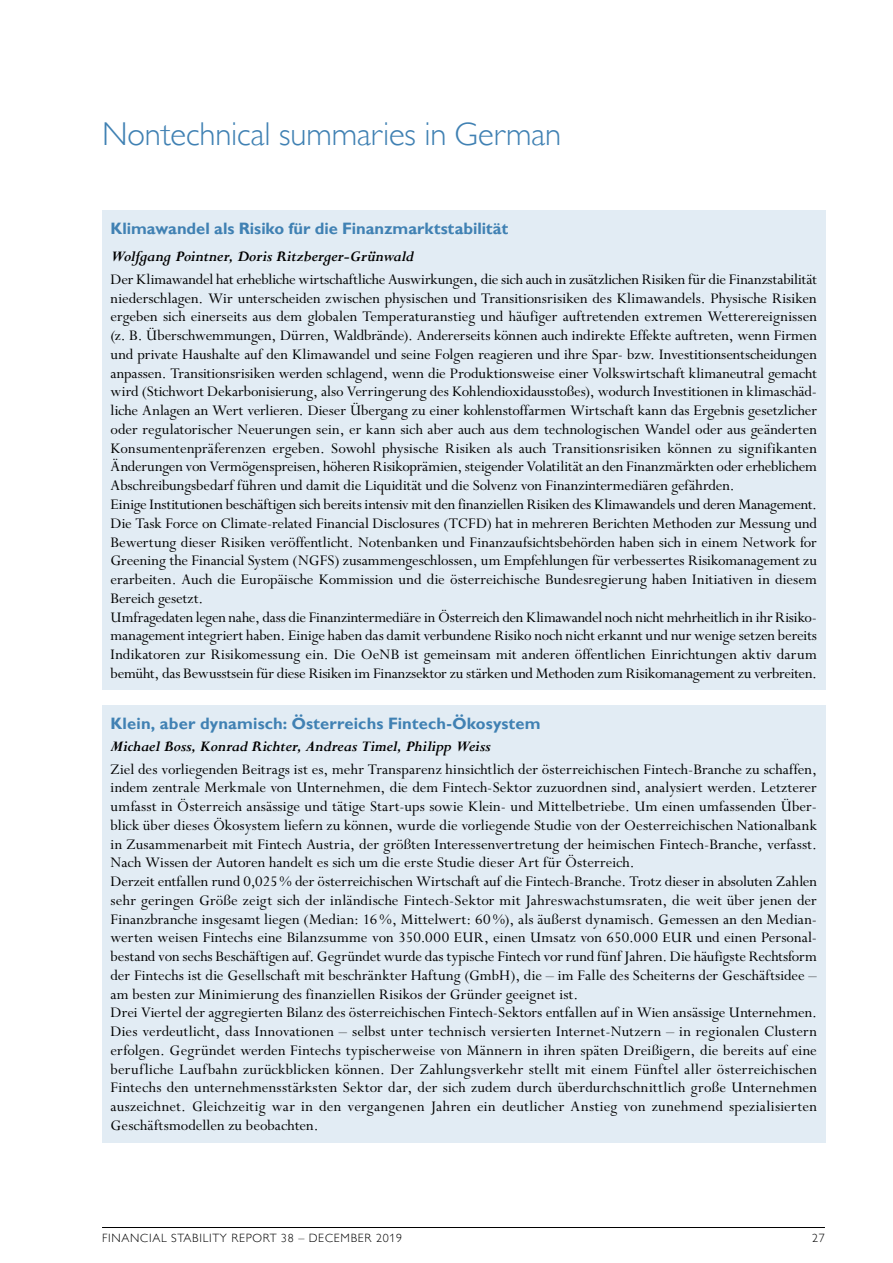
<style>
.page{position:relative;width:893px;height:1263px;background:#fff}
.page>*{position:absolute;margin:0;border:0;box-sizing:border-box;transform-origin:0 0}
.H2_Kapiteltitel{font:300 33px "Gill Sans MT Pro";letter-spacing:-.005em;color:#4081b3}
.NonTechnical_Text_d{font:16.5px/18.8px "Perpetua Std";color:#000;text-align:justify}
.NonTechnical_Head{font:700 16.5px "Gill Sans MT Pro";color:#4081b3}
.NonTechnical_Head_a{font:italic 700 16.5px "Perpetua Std";letter-spacing:-.015em;color:#000}
.t1{font:300 12px "Gill Sans MT Pro";letter-spacing:.06em;color:#000}
</style>
<div class="page">
<hr style="left:102px;top:1227px;width:723px;height:1px;background:#000">
<div style="left:102px;top:211px;width:723px;height:32px;background:#e2ecf4"></div>
<div style="left:102px;top:241px;width:723px;height:30px;background:#e2ecf4"></div>
<div style="left:102px;top:264px;width:723px;height:239px;background:#e2ecf4"></div>
<div style="left:102px;top:489px;width:723px;height:126px;background:#e2ecf4"></div>
<div style="left:102px;top:601px;width:723px;height:89px;background:#e2ecf4"></div>
<div style="left:102px;top:705px;width:723px;height:33px;background:#e2ecf4"></div>
<div style="left:102px;top:730px;width:723px;height:31px;background:#e2ecf4"></div>
<div style="left:102px;top:753px;width:723px;height:127px;background:#e2ecf4"></div>
<div style="left:102px;top:866px;width:723px;height:145px;background:#e2ecf4"></div>
<div style="left:102px;top:997px;width:723px;height:145px;background:#e2ecf4"></div>
<h2 class="H2_Kapiteltitel" style="left:102px;top:114px;width:461px">Nontechnical summaries in German</h2>
<p class="NonTechnical_Head" style="left:111px;top:218px;width:399px">Klimawandel als Risiko für die Finanzmarktstabilität</p>
<p class="NonTechnical_Head_a" style="left:111px;top:248px;width:305px">Wolfgang Pointner, Doris Ritzberger-Grünwald</p>
<p class="NonTechnical_Text_d" style="left:111px;top:270px;width:708px">Der Klimawandel hat erhebliche wirtschaftliche Auswirkungen, die sich auch in zusätzlichen Risiken für die Finanzstabilität niederschlagen. Wir unterscheiden zwischen physischen und Transitionsrisiken des Klimawandels. Physische Risiken ergeben sich einerseits aus dem globalen Temperaturanstieg und häufiger auftretenden extremen Wetterereignissen (z. B. Überschwemmungen, Dürren, Waldbrände). Andererseits können auch indirekte Effekte auftreten, wenn Firmen und private Haushalte auf den Klimawandel und seine Folgen reagieren und ihre Spar- bzw. Investitionsentscheidungen anpassen. Transitionsrisiken werden schlagend, wenn die Produktionsweise einer Volkswirtschaft klimaneutral gemacht wird (Stichwort Dekarbonisierung, also Verringerung des Kohlendioxidausstoßes), wodurch Investitionen in klimaschäd&shy;liche Anlagen an Wert verlieren. Dieser Übergang zu einer kohlenstoffarmen Wirtschaft kann das Ergebnis gesetzlicher oder regulatorischer Neuerungen sein, er kann sich aber auch aus dem technologischen Wandel oder aus geänderten Konsumentenpräferenzen ergeben. Sowohl physische Risiken als auch Transitionsrisiken können zu signifikanten Änderungen von Vermögenspreisen, höheren Risikoprämien, steigender Volatilität an den Finanzmärkten oder erheblichem Abschreibungsbedarf führen und damit die Liquidität und die Solvenz von Finanzintermediären gefährden.</p>
<p class="NonTechnical_Text_d" style="left:111px;top:495px;width:708px">Einige Institutionen beschäftigen sich bereits intensiv mit den finanziellen Risiken des Klimawandels und deren Management.<br>Die Task Force on Climate-related Financial Disclosures (TCFD) hat in mehreren Berichten Methoden zur Messung und Bewertung dieser Risiken veröffentlicht. Notenbanken und Finanzaufsichtsbehörden haben sich in einem Network for Greening the Financial System (NGFS) zusammengeschlossen, um Empfehlungen für verbessertes Risikomanagement zu erarbeiten. Auch die Europäische Kommission und die österreichische Bundesregierung haben Initiativen in diesem Bereich gesetzt.</p>
<p class="NonTechnical_Text_d" style="left:111px;top:608px;width:708px">Umfragedaten legen nahe, dass die Finanzintermediäre in Österreich den Klimawandel noch nicht mehrheitlich in ihr Risiko&shy;management integriert haben. Einige haben das damit verbundene Risiko noch nicht erkannt und nur wenige setzen bereits Indikatoren zur Risikomessung ein. Die OeNB ist gemeinsam mit anderen öffentlichen Einrichtungen aktiv darum bemüht, das Bewusstsein für diese Risiken im Finanzsektor zu stärken und Methoden zum Risikomanagement zu verbreiten.</p>
<p class="NonTechnical_Head" style="left:111px;top:713px;width:432px">Klein, aber dynamisch: Österreichs Fintech-Ökosystem</p>
<p class="NonTechnical_Head_a" style="left:111px;top:737px;width:382px">Michael Boss, Konrad Richter, Andreas Timel, Philipp Weiss</p>
<p class="NonTechnical_Text_d" style="left:111px;top:760px;width:708px">Ziel des vorliegenden Beitrags ist es, mehr Transparenz hinsichtlich der österreichischen Fintech-Branche zu schaffen, indem zentrale Merkmale von Unternehmen, die dem Fintech-Sektor zuzuordnen sind, analysiert werden. Letzterer umfasst in Österreich ansässige und tätige Start-ups sowie Klein- und Mittelbetriebe. Um einen umfassenden Über&shy;blick über dieses Ökosystem liefern zu können, wurde die vorliegende Studie von der Oesterreichischen Nationalbank in Zusammenarbeit mit Fintech Austria, der größten Interessenvertretung der heimischen Fintech-Branche, verfasst.<br>Nach Wissen der Autoren handelt es sich um die erste Studie dieser Art für Österreich.</p>
<p class="NonTechnical_Text_d" style="left:111px;top:872px;width:708px">Derzeit entfallen rund 0,025% der österreichischen Wirtschaft auf die Fintech-Branche. Trotz dieser in absoluten Zahlen sehr geringen Größe zeigt sich der inländische Fintech-Sektor mit Jahreswachstumsraten, die weit über jenen der Finanzbranche insgesamt liegen (Median: 16%, Mittelwert: 60%), als äußerst dynamisch. Gemessen an den Median&shy;werten weisen Fintechs eine Bilanzsumme von 350.000 EUR, einen Umsatz von 650.000 EUR und einen Personal&shy;bestand von sechs Beschäftigen auf. Gegründet wurde das typische Fintech vor rund fünf Jahren. Die häufigste Rechtsform der Fintechs ist die Gesellschaft mit beschränkter Haftung (GmbH), die – im Falle des Scheiterns der Geschäftsidee – am besten zur Minimierung des finanziellen Risikos der Gründer geeignet ist.</p>
<p class="NonTechnical_Text_d" style="left:111px;top:1004px;width:708px">Drei Viertel der aggregierten Bilanz des österreichischen Fintech-Sektors entfallen auf in Wien ansässige Unternehmen.<br>Dies verdeutlicht, dass Innovationen – selbst unter technisch versierten Internet-Nutzern – in regionalen Clustern erfolgen. Gegründet werden Fintechs typischerweise von Männern in ihren späten Dreißigern, die bereits auf eine berufliche Laufbahn zurückblicken können. Der Zahlungsverkehr stellt mit einem Fünftel aller österreichischen Fintechs den unternehmensstärksten Sektor dar, der sich zudem durch überdurchschnittlich große Unternehmen auszeichnet. Gleichzeitig war in den vergangenen Jahren ein deutlicher Anstieg von zunehmend spezialisierten Geschäftsmodellen zu beobachten.</p>
<p class="t1" style="left:102px;top:1231px;width:302px">FINANCIAL STABILITY REPORT 38 – DECEMBER 2019</p>
<p class="t1" style="left:812px;top:1231px;width:14px">27</p>
</div>
